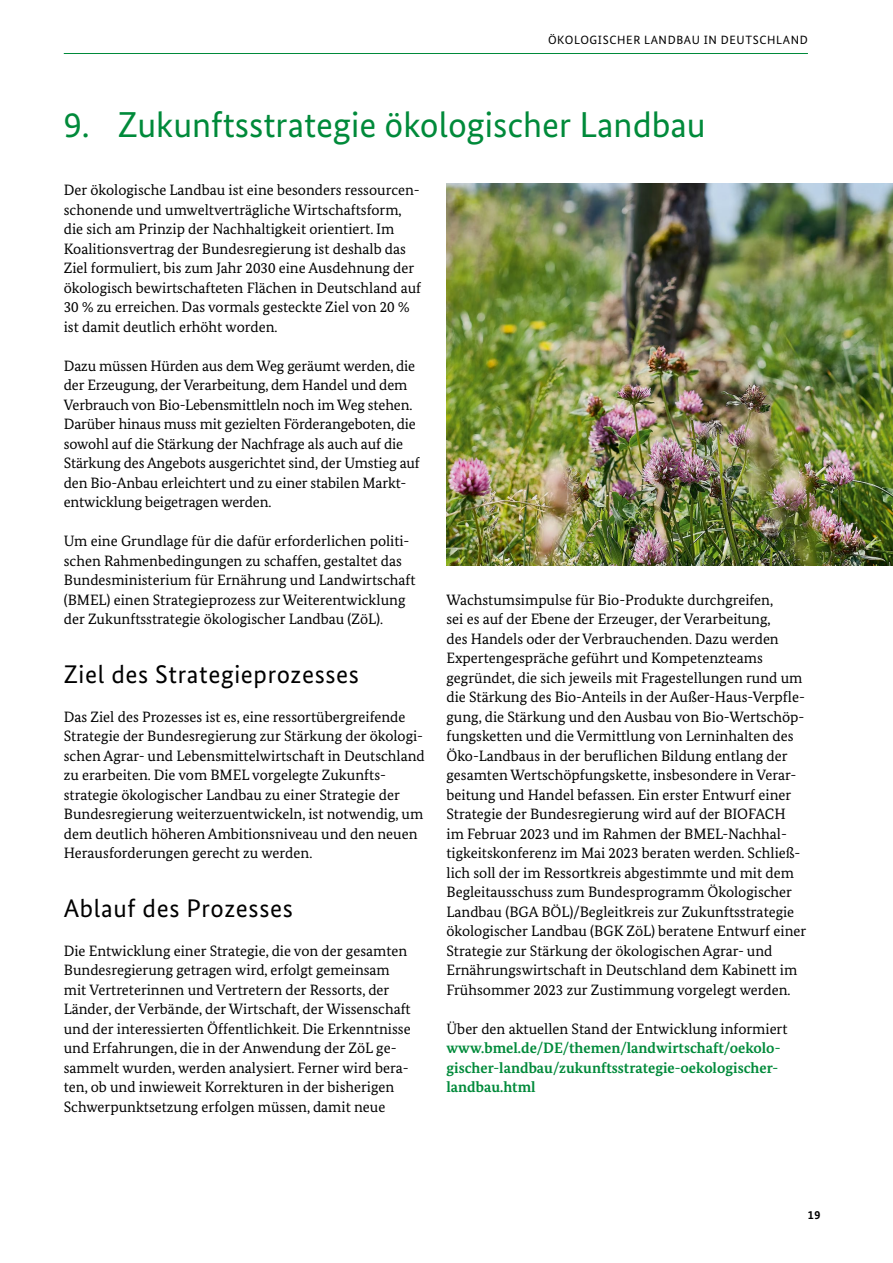
<style>
.page{position:relative;width:893px;height:1263px;background:#fff}
.page>*{position:absolute;margin:0;border:0;box-sizing:border-box;transform-origin:0 0}
.TEXT_H1_24pt{font:36px "Bundes Sans";color:#008a3a}
.Exporttags_H2_17pt{font:25.5px "Bundes Sans";letter-spacing:.025em;color:#000}
.Exporttags_P_Fließtext{font:15px/19.5px "Bundes Serif";color:#000}
.Exporttags_P_Fließtext-2{font:700 15px/19.5px "Bundes Serif";color:#008a3a}
.t1{font:12px "Bundes Sans";letter-spacing:.05em;color:#000}
.t2{font:700 12px "Bundes Sans";color:#000}
.s1{font-weight:400;color:#000}
</style>
<div class="page">
<hr style="left:64px;top:53px;width:744px;height:1px;background:#008a3a">
<img style="left:446px;top:184px;width:447px;height:382px">
<p class="t1" style="left:548px;top:32px;width:261px">ÖKOLOGISCHER LANDBAU IN DEUTSCHLAND</p>
<h1 class="TEXT_H1_24pt" style="left:64px;top:102px;width:643px">9. Zukunftsstrategie ökologischer Landbau</h1>
<p class="Exporttags_P_Fließtext" style="left:64px;top:180px;width:359px">Der ökologische Landbau ist eine besonders ressourcen&shy;schonende und umweltverträgliche Wirtschaftsform, die sich am Prinzip der Nachhaltigkeit orientiert. Im Koalitionsvertrag der Bundesregierung ist deshalb das Ziel formuliert, bis zum Jahr 2030 eine Ausdehnung der ökologisch bewirtschafteten Flächen in Deutschland auf 30 % zu erreichen. Das vormals gesteckte Ziel von 20 % ist damit deutlich erhöht worden.</p>
<p class="Exporttags_P_Fließtext" style="left:64px;top:355px;width:358px">Dazu müssen Hürden aus dem Weg geräumt werden, die der Erzeugung, der Verarbeitung, dem Handel und dem Verbrauch von Bio-Lebensmittleln noch im Weg stehen.<br>Darüber hinaus muss mit gezielten Förderangeboten, die sowohl auf die Stärkung der Nachfrage als auch auf die Stärkung des Angebots ausgerichtet sind, der Umstieg auf den Bio-Anbau erleichtert und zu einer stabilen Markt&shy;entwicklung beigetragen werden.</p>
<p class="Exporttags_P_Fließtext" style="left:64px;top:531px;width:353px">Um eine Grundlage für die dafür erforderlichen politi&shy;schen Rahmenbedingungen zu schaffen, gestaltet das Bundesministerium für Ernährung und Landwirtschaft (BMEL) einen Strategieprozess zur Weiterentwicklung der Zukunftsstrategie ökologischer Landbau (ZöL).</p>
<h2 class="Exporttags_H2_17pt" style="left:64px;top:658px;width:297px">Ziel des Strategieprozesses</h2>
<p class="Exporttags_P_Fließtext" style="left:64px;top:706px;width:363px">Das Ziel des Prozesses ist es, eine ressortübergreifende Strategie der Bundesregierung zur Stärkung der ökologi&shy;schen Agrar- und Lebensmittelwirtschaft in Deutschland zu erarbeiten. Die vom BMEL vorgelegte Zukunfts&shy;strategie ökologischer Landbau zu einer Strategie der Bundesregierung weiterzuentwickeln, ist notwendig, um dem deutlich höheren Ambitionsniveau und den neuen Herausforderungen gerecht zu werden.</p>
<h2 class="Exporttags_H2_17pt" style="left:64px;top:892px;width:231px">Ablauf des Prozesses</h2>
<p class="Exporttags_P_Fließtext" style="left:64px;top:940px;width:348px">Die Entwicklung einer Strategie, die von der gesamten Bundesregierung getragen wird, erfolgt gemeinsam mit Vertreterinnen und Vertretern der Ressorts, der Länder, der Verbände, der Wirtschaft, der Wissenschaft und der interessierten Öffentlichkeit. Die Erkenntnisse und Erfahrungen, die in der Anwendung der ZöL ge&shy;sammelt wurden, werden analysiert. Ferner wird bera&shy;ten, ob und inwieweit Korrekturen in der bisherigen Schwerpunktsetzung erfolgen müssen, damit neue</p>
<p class="Exporttags_P_Fließtext" style="left:446px;top:589px;width:361px">Wachstumsimpulse für Bio-Produkte durchgreifen,<br>sei es auf der Ebene der Erzeuger, der Verarbeitung,<br>des Handels oder der Verbrauchenden. Dazu werden Expertengespräche geführt und Kompetenzteams gegründet, die sich jeweils mit Fragestellungen rund um die Stärkung des Bio-Anteils in der Außer-Haus-Verpfle&shy;gung, die Stärkung und den Ausbau von Bio-Wertschöp&shy;fungsketten und die Vermittlung von Lerninhalten des Öko-Landbaus in der beruflichen Bildung entlang der gesamten Wertschöpfungskette, insbesondere in Verar&shy;beitung und Handel befassen. Ein erster Entwurf einer Strategie der Bundesregierung wird auf der BIOFACH im Februar 2023 und im Rahmen der BMEL-Nachhal&shy;tigkeitskonferenz im Mai 2023 beraten werden. Schließ&shy;lich soll der im Ressortkreis abgestimmte und mit dem Begleitausschuss zum Bundesprogramm Ökologischer Landbau (BGA BÖL)/Begleitkreis zur Zukunftsstrategie ökologischer Landbau (BGK ZöL) beratene Entwurf einer Strategie zur Stärkung der ökologischen Agrar- und Ernährungswirtschaft in Deutschland dem Kabinett im Frühsommer 2023 zur Zustimmung vorgelegt werden.</p>
<p class="Exporttags_P_Fließtext-2" style="left:446px;top:1018px;width:343px"><span class="s1">Über den aktuellen Stand der Entwicklung informiert </span>www.bmel.de/DE/themen/landwirtschaft/oekolo&shy;gischer-landbau/zukunftsstrategie-oekologischer&shy;landbau.html</p>
<p class="t2" style="left:808px;top:1207px;width:14px">19</p>
</div>
